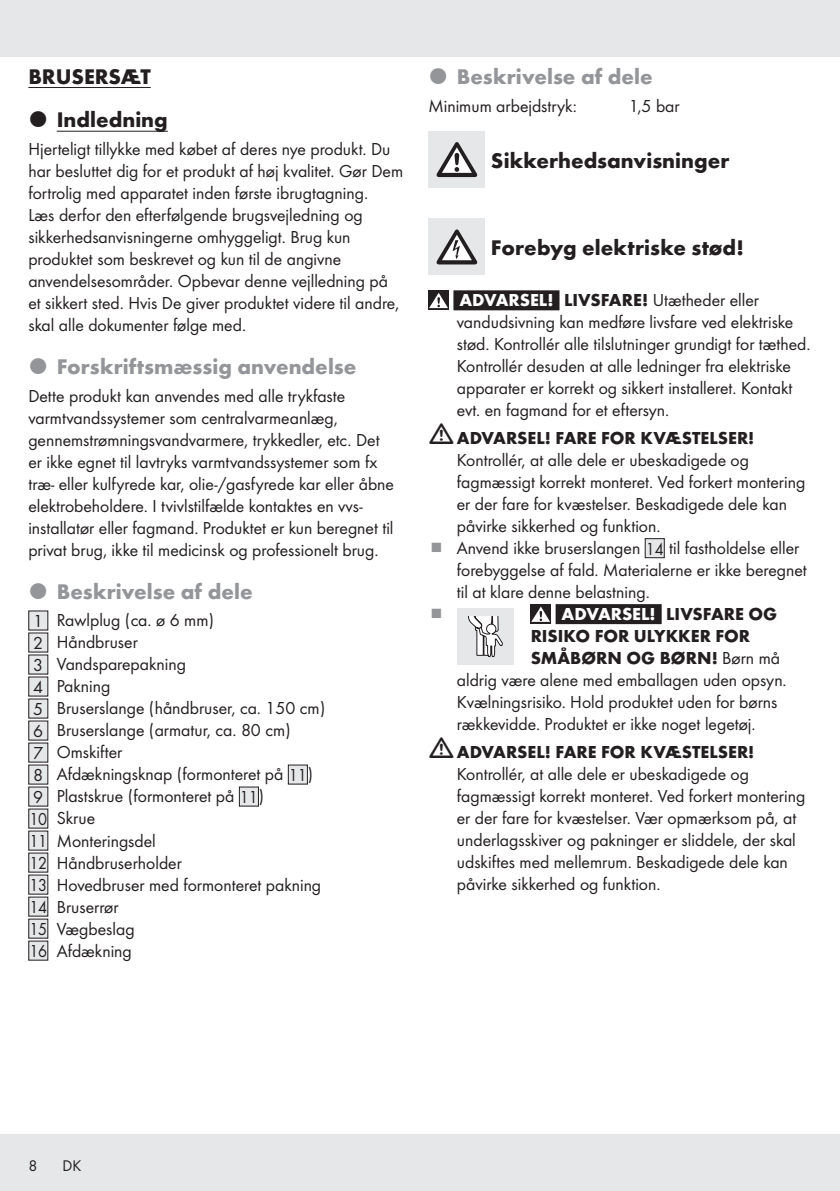
<style>
.page{position:relative;width:840px;height:1191px;background:#fff}
.page>*{position:absolute;margin:0;border:0;box-sizing:border-box;transform-origin:0 0}
.t1{font:700 22px "Futura";color:#939598}
.Headline-01{font:700 22px "Futura";color:#231f20}
.Product_Name{font:700 22px "Futura";letter-spacing:-.005em;color:#231f20}
.Body{font:18px/22px "Futura Boo";color:#231f20}
.Indent{font:18px "Futura Boo";color:#231f20}
.Warning{font:18px/22px "Futura Boo";color:#231f20}
.t2{font:700 18px "Futura";color:#231f20}
.Body-2{font:18px "Futura Boo";color:#231f20;scale:.9 1}
.t3{font:16px "Futura Boo";color:#231f20}
.s1{font-family:"Futura";font-weight:700;color:#fff}
.s2{font-family:"Futura";font-weight:700}
.s3{color:#fff}
.s4{font-family:"Futura Boo";font-weight:400}
</style>
<div class="page">
<div style="left:0;top:1134px;width:839px;height:57px;background:#e6e7e9"></div>
<div style="left:0;top:0;width:839px;height:57px;background:#e6e7e9"></div>
<hr style="left:28px;top:87px;width:123px;height:1px;background:#231f20">
<hr style="left:57px;top:131px;width:111px;height:1px;background:#231f20">
<div style="left:29px;top:611px;width:19px;height:19px;background:#e6e7e9"></div>
<div style="left:28px;top:610px;width:20px;height:20px;border:1px solid #231f20"></div>
<div style="left:29px;top:633px;width:19px;height:19px;background:#e6e7e9"></div>
<div style="left:28px;top:632px;width:20px;height:20px;border:1px solid #231f20"></div>
<div style="left:29px;top:655px;width:19px;height:19px;background:#e6e7e9"></div>
<div style="left:28px;top:654px;width:20px;height:20px;border:1px solid #231f20"></div>
<div style="left:29px;top:677px;width:19px;height:19px;background:#e6e7e9"></div>
<div style="left:28px;top:676px;width:20px;height:20px;border:1px solid #231f20"></div>
<div style="left:29px;top:699px;width:19px;height:19px;background:#e6e7e9"></div>
<div style="left:28px;top:698px;width:20px;height:20px;border:1px solid #231f20"></div>
<div style="left:29px;top:721px;width:19px;height:19px;background:#e6e7e9"></div>
<div style="left:28px;top:720px;width:20px;height:20px;border:1px solid #231f20"></div>
<div style="left:29px;top:743px;width:19px;height:19px;background:#e6e7e9"></div>
<div style="left:28px;top:742px;width:20px;height:20px;border:1px solid #231f20"></div>
<div style="left:29px;top:765px;width:19px;height:19px;background:#e6e7e9"></div>
<div style="left:28px;top:764px;width:20px;height:20px;border:1px solid #231f20"></div>
<div style="left:288px;top:765px;width:19px;height:19px;background:#e6e7e9"></div>
<div style="left:29px;top:787px;width:19px;height:19px;background:#e6e7e9"></div>
<div style="left:28px;top:786px;width:20px;height:20px;border:1px solid #231f20"></div>
<div style="left:239px;top:787px;width:19px;height:19px;background:#e6e7e9"></div>
<div style="left:239px;top:786px;width:20px;height:20px;border:1px solid #231f20"></div>
<div style="left:29px;top:809px;width:19px;height:19px;background:#e6e7e9"></div>
<div style="left:28px;top:808px;width:20px;height:20px;border:1px solid #231f20"></div>
<div style="left:29px;top:831px;width:19px;height:19px;background:#e6e7e9"></div>
<div style="left:28px;top:830px;width:20px;height:20px;border:1px solid #231f20"></div>
<div style="left:29px;top:853px;width:19px;height:19px;background:#e6e7e9"></div>
<div style="left:28px;top:852px;width:20px;height:20px;border:1px solid #231f20"></div>
<div style="left:29px;top:875px;width:19px;height:19px;background:#e6e7e9"></div>
<div style="left:28px;top:874px;width:20px;height:20px;border:1px solid #231f20"></div>
<div style="left:29px;top:897px;width:19px;height:19px;background:#e6e7e9"></div>
<div style="left:28px;top:896px;width:20px;height:20px;border:1px solid #231f20"></div>
<div style="left:29px;top:919px;width:19px;height:19px;background:#e6e7e9"></div>
<div style="left:28px;top:918px;width:20px;height:20px;border:1px solid #231f20"></div>
<div style="left:29px;top:941px;width:19px;height:19px;background:#e6e7e9"></div>
<div style="left:28px;top:940px;width:20px;height:20px;border:1px solid #231f20"></div>
<div style="left:453px;top:290px;width:106px;height:20px;background:#231f20"></div>
<div style="left:555px;top:604px;width:106px;height:20px;background:#231f20"></div>
<div style="left:428px;top:131px;width:57px;height:57px;background:#e6e7e9"></div>
<svg style="left:436px;top:142px;width:41px;height:35px"></svg>
<div style="left:428px;top:219px;width:57px;height:56px;background:#e6e7e9"></div>
<svg style="left:436px;top:229px;width:41px;height:35px"></svg>
<div style="left:428px;top:290px;width:20px;height:20px;background:linear-gradient(to right,#2c2829,#2c2829)"></div>
<svg style="left:429px;top:293px;width:18px;height:15px"></svg>
<div style="left:644px;top:538px;width:20px;height:20px;background:#e6e7e9"></div>
<div style="left:644px;top:538px;width:20px;height:20px;border:1px solid #231f20"></div>
<div style="left:456px;top:608px;width:57px;height:57px;background:#e6e7e9"></div>
<svg style="left:468px;top:616px;width:34px;height:41px"></svg>
<div style="left:530px;top:604px;width:20px;height:20px;background:#231f20"></div>
<svg style="left:531px;top:606px;width:19px;height:16px"></svg>
<p class="Product_Name" style="left:28px;top:61px;width:124px">BRUSERSÆT</p>
<p class="Headline-01" style="left:57px;top:104px;width:112px">Indledning</p>
<p class="Body" style="left:28px;top:137px;width:376px">Hjerteligt tillykke med købet af deres nye produkt. Du har besluttet dig for et produkt af høj kvalitet. Gør Dem fortrolig med apparatet inden første ibrugtagning.<br>Læs derfor den efterfølgende brugsvejledning og sikkerhedsanvisningerne omhyggeligt. Brug kun produktet som beskrevet og kun til de angivne anvendelsesområder. Opbevar denne vejlledning på et sikkert sted. Hvis De giver produktet videre til andre, skal alle dokumenter følge med.</p>
<p class="t1" style="left:57px;top:350px;width:301px">Forskriftsmæssig anvendelse</p>
<p class="Body" style="left:28px;top:384px;width:367px">Dette produkt kan anvendes med alle trykfaste varmtvandssystemer som centralvarmeanlæg, gennemstrømningsvandvarmere, trykkedler, etc. Det er ikke egnet til lavtryks varmtvandssystemer som fx træ- eller kulfyrede kar, olie-/gasfyrede kar eller åbne elektrobeholdere. I tvivlstilfælde kontaktes en vvs&shy;installatør eller fagmand. Produktet er kun beregnet til privat brug, ikke til medicinsk og professionelt brug.</p>
<p class="t1" style="left:57px;top:575px;width:197px">Beskrivelse af dele</p>
<p class="Body" style="left:33px;top:609px;width:11px">1</p>
<p class="Indent" style="left:57px;top:608px;width:159px">Rawlplug (ca. ø 6 mm)</p>
<p class="Body" style="left:33px;top:631px;width:11px">2</p>
<p class="Indent" style="left:57px;top:630px;width:83px">Håndbruser</p>
<p class="Body" style="left:33px;top:653px;width:11px">3</p>
<p class="Indent" style="left:57px;top:652px;width:131px">Vandsparepakning</p>
<p class="Body" style="left:33px;top:675px;width:11px">4</p>
<p class="Indent" style="left:57px;top:674px;width:55px">Pakning</p>
<p class="Body" style="left:33px;top:697px;width:11px">5</p>
<p class="Indent" style="left:57px;top:696px;width:270px">Bruserslange (håndbruser, ca. 150 cm)</p>
<p class="Body" style="left:33px;top:719px;width:11px">6</p>
<p class="Indent" style="left:57px;top:718px;width:235px">Bruserslange (armatur, ca. 80 cm)</p>
<p class="Body" style="left:33px;top:741px;width:11px">7</p>
<p class="Indent" style="left:57px;top:740px;width:67px">Omskifter</p>
<p class="Body" style="left:33px;top:763px;width:11px">8</p>
<p class="Indent" style="left:57px;top:762px;width:258px">Afdækningsknap (formonteret på 11)</p>
<p class="Body" style="left:33px;top:785px;width:11px">9</p>
<p class="Indent" style="left:57px;top:784px;width:209px">Plastskrue (formonteret på 11)</p>
<p class="Body-2" style="left:29px;top:806px;width:21px">10</p>
<p class="Indent" style="left:57px;top:806px;width:40px">Skrue</p>
<p class="Body-2" style="left:29px;top:828px;width:21px">11</p>
<p class="Indent" style="left:57px;top:828px;width:100px">Monteringsdel</p>
<p class="Body-2" style="left:29px;top:850px;width:21px">12</p>
<p class="Indent" style="left:57px;top:850px;width:126px">Håndbruserholder</p>
<p class="Body-2" style="left:29px;top:872px;width:21px">13</p>
<p class="Indent" style="left:57px;top:872px;width:266px">Hovedbruser med formonteret pakning</p>
<p class="Body-2" style="left:29px;top:894px;width:21px">14</p>
<p class="Indent" style="left:57px;top:894px;width:63px">Bruserrør</p>
<p class="Body-2" style="left:29px;top:916px;width:21px">15</p>
<p class="Indent" style="left:57px;top:916px;width:79px">Vægbeslag</p>
<p class="Body-2" style="left:29px;top:938px;width:21px">16</p>
<p class="Indent" style="left:57px;top:938px;width:77px">Afdækning</p>
<p class="t1" style="left:456px;top:61px;width:197px">Beskrivelse af dele</p>
<p class="Body" style="left:428px;top:94px;width:150px">Minimum arbejdstryk:</p>
<p class="Body" style="left:628px;top:94px;width:52px">1,5 bar</p>
<p class="Headline-01" style="left:490px;top:144px;width:240px">Sikkerhedsanvisninger</p>
<p class="Headline-01" style="left:490px;top:231px;width:254px">Forebyg elektriske stød!</p>
<p class="Warning" style="left:456px;top:288px;width:355px"><span class="s1">ADVARSEL!</span> <span class="s2">LIVSFARE!</span> Utætheder eller vandudsivning kan medføre livsfare ved elektriske stød. Kontrollér alle tilslutninger grundigt for tæthed.<br>Kontrollér desuden at alle ledninger fra elektriske apparater er korrekt og sikkert installeret. Kontakt evt. en fagmand for et eftersyn.</p>
<p class="Body" style="left:456px;top:426px;width:349px"><span class="s2">ADVARSEL! FARE FOR KVÆSTELSER!<br></span>Kontrollér, at alle dele er ubeskadigede og fagmæssigt korrekt monteret. Ved forkert montering er der fare for kvæstelser. Beskadigede dele kan påvirke sikkerhed og funktion.</p>
<p class="Body" style="left:456px;top:536px;width:351px">Anvend ikke bruserslangen 14 til fastholdelse eller forebyggelse af fald. Materialerne er ikke beregnet til at klare denne belastning.</p>
<p class="t2" style="left:561px;top:601px;width:217px"><span class="s3">ADVARSEL!</span> LIVSFARE OG</p>
<p class="t2" style="left:530px;top:623px;width:221px">RISIKO FOR ULYKKER FOR</p>
<p class="t2" style="left:530px;top:645px;width:251px">SMÅBØRN OG BØRN! <span class="s4">Børn må</span></p>
<p class="Body" style="left:456px;top:668px;width:331px">aldrig være alene med emballagen uden opsyn.</p>
<p class="Body" style="left:456px;top:690px;width:322px">Kvælningsrisiko. Hold produktet uden for børns</p>
<p class="Body" style="left:456px;top:712px;width:300px">rækkevidde. Produktet er ikke noget legetøj.</p>
<p class="Body" style="left:456px;top:740px;width:349px"><span class="s2">ADVARSEL! FARE FOR KVÆSTELSER!<br></span>Kontrollér, at alle dele er ubeskadigede og fagmæssigt korrekt monteret. Ved forkert montering er der fare for kvæstelser. Vær opmærksom på, at underlagsskiver og pakninger er sliddele, der skal udskiftes med mellemrum. Beskadigede dele kan påvirke sikkerhed og funktion.</p>
<p class="t3" style="left:28px;top:1155px;width:10px">8</p>
<p class="t3" style="left:62px;top:1155px;width:20px">DK</p>
</div>
